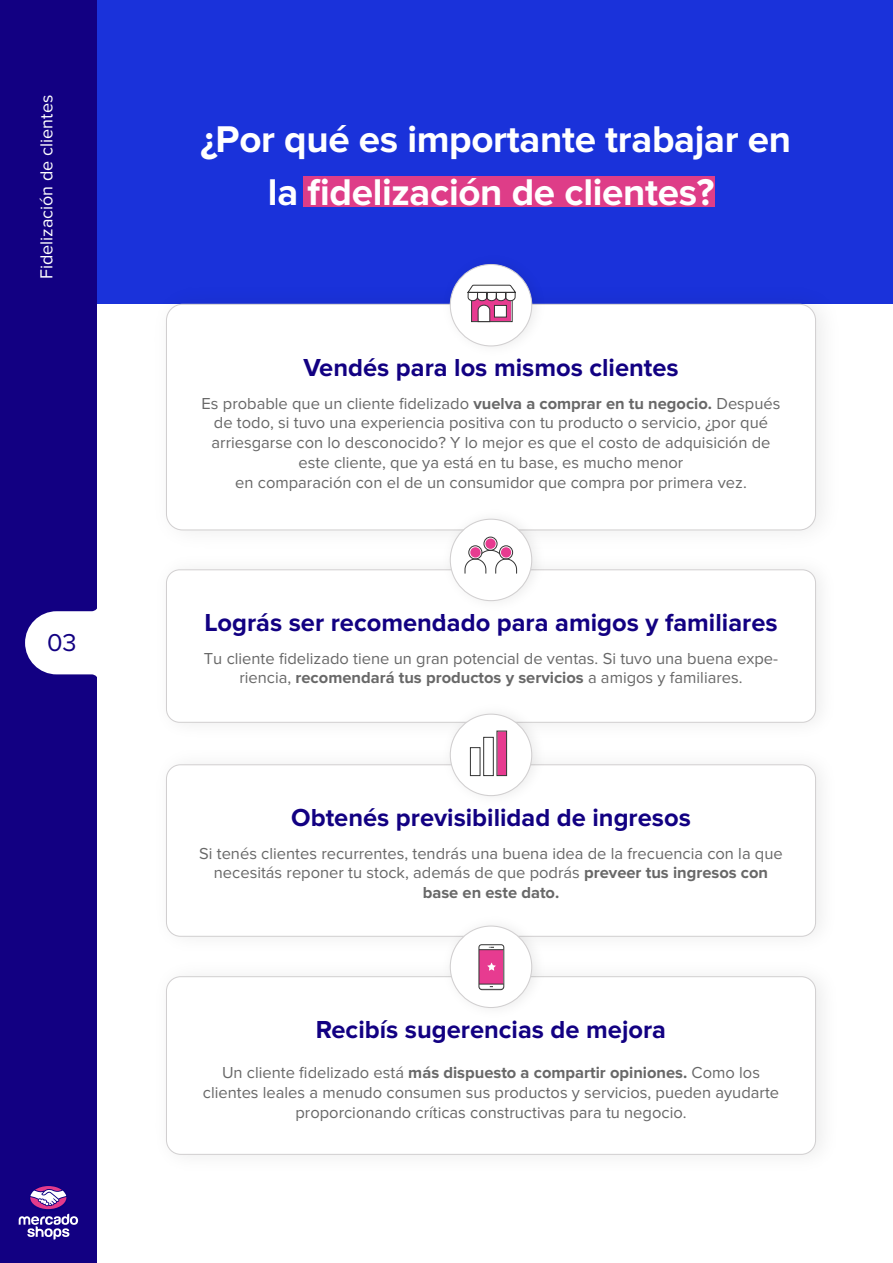
<style>
.page{position:relative;width:893px;height:1263px;background:#fff}
.page>*{position:absolute;margin:0;border:0;box-sizing:border-box;transform-origin:0 0}
.t1{font:700 38.55px/52.5px "Proxima Nova";letter-spacing:-.01em;color:#fff;text-align:center}
.t2{font:700 25.5px "Proxima Nova";color:#120082}
.t3{font:25.35px "Proxima Nova";color:#120082}
.t4{font:18px "Proxima Nova";color:#fff}
.t5{font:16.5px/19.8px "Proxima Nova";color:#686868;text-align:center}
.s1{font-weight:700}
</style>
<div class="page">
<div style="left:55px;top:0;width:838px;height:303px;background:#1a32da"></div>
<div style="left:303px;top:176px;width:412px;height:31px;background:#de3d88"></div>
<div style="left:0;top:0;width:97px;height:1263px;background:#120082"></div>
<svg style="left:32px;top:608px;width:65px;height:69px;background:#e1dfef"></svg>
<svg style="left:19px;top:1186px;width:59px;height:53px"></svg>
<img style="left:25px;top:623px;width:7px;height:40px">
<img style="left:141px;top:303px;width:712px;height:228px">
<div style="left:166px;top:304px;width:649px;height:226px;background:#fff;border-radius:16px"></div>
<img style="left:436px;top:264px;width:117px;height:83px">
<div style="left:450px;top:264px;width:82px;height:82px;background:#fff;border-radius:50%"></div>
<div style="left:450px;top:264px;width:82px;height:82px;border:1px solid #d1cfd0;border-radius:50%"></div>
<div style="left:166px;top:569px;width:650px;height:154px;border:1px solid #d1cfd0;border-radius:13px"></div>
<img style="left:436px;top:518px;width:117px;height:84px">
<div style="left:450px;top:519px;width:82px;height:82px;background:#fff;border-radius:50%"></div>
<div style="left:450px;top:519px;width:82px;height:82px;border:1px solid #d1cfd0;border-radius:50%"></div>
<div style="left:166px;top:764px;width:650px;height:173px;border:1px solid #d1cfd0;border-radius:14px"></div>
<img style="left:436px;top:713px;width:117px;height:84px">
<div style="left:450px;top:714px;width:82px;height:82px;background:#fff;border-radius:50%"></div>
<div style="left:450px;top:714px;width:82px;height:82px;border:1px solid #d1cfd0;border-radius:50%"></div>
<div style="left:166px;top:976px;width:650px;height:179px;border:1px solid #d1cfd0;border-radius:14px"></div>
<img style="left:436px;top:927px;width:117px;height:82px">
<div style="left:450px;top:926px;width:82px;height:81px;background:#fff;border-radius:50%"></div>
<div style="left:450px;top:925px;width:82px;height:83px;border:1px solid #d1cfd0;border-radius:50%"></div>
<svg style="left:499px;top:733px;width:6px;height:41px"></svg>
<div style="left:470px;top:747px;width:10px;height:29px;border:1px solid #333"></div>
<div style="left:483px;top:737px;width:11px;height:39px;border:1px solid #333"></div>
<div style="left:497px;top:731px;width:10px;height:45px;border:1px solid #333"></div>
<div style="left:469px;top:546px;width:13px;height:13px;border:1px solid #333;border-radius:50%"></div>
<div style="left:499px;top:546px;width:14px;height:13px;border:1px solid #333;border-radius:50%"></div>
<div style="left:484px;top:537px;width:13px;height:13px;border:1px solid #333;border-radius:50%"></div>
<svg style="left:470px;top:547px;width:11px;height:11px"></svg>
<div style="left:501px;top:547px;width:10px;height:11px;background:#e73b90;border-radius:50%"></div>
<div style="left:485px;top:538px;width:11px;height:11px;background:#e73b90;border-radius:50%"></div>
<svg style="left:465px;top:550px;width:52px;height:24px"></svg>
<svg style="left:479px;top:944px;width:25px;height:46px"></svg>
<svg style="left:468px;top:285px;width:48px;height:37px"></svg>
<p class="t4" style="left:36px;top:279px;width:186px;rotate:-90deg">Fidelización de clientes</p>
<h3 class="t3" style="left:47px;top:628px;width:31px">03</h3>
<h1 class="t1" style="left:201px;top:115px;width:592px">¿Por qué es importante trabajar en la fidelización de clientes?</h1>
<h2 class="t2" style="left:303px;top:353px;width:377px">Vendés para los mismos clientes</h2>
<p class="t5" style="left:202px;top:394px;width:580px">Es probable que un cliente fidelizado <span class="s1">vuelva a comprar en tu negocio.</span> Después de todo, si tuvo una experiencia positiva con tu producto o servicio, ¿por qué arriesgarse con lo desconocido? Y lo mejor es que el costo de adquisición de este cliente, que ya está en tu base, es mucho menor<br>en comparación con el de un consumidor que compra por primera vez.</p>
<h2 class="t2" style="left:204px;top:608px;width:575px">Lográs ser recomendado para amigos y familiares</h2>
<p class="t5" style="left:204px;top:649px;width:576px">Tu cliente fidelizado tiene un gran potencial de ventas. Si tuvo una buena expe&shy;riencia, <span class="s1">recomendará tus productos y servicios</span> a amigos y familiares.</p>
<h2 class="t2" style="left:291px;top:803px;width:401px">Obtenés previsibilidad de ingresos</h2>
<p class="t5" style="left:199px;top:844px;width:585px">Si tenés clientes recurrentes, tendrás una buena idea de la frecuencia con la que necesitás reponer tu stock, además de que podrás <span class="s1">preveer tus ingresos con base en este dato.</span></p>
<h2 class="t2" style="left:316px;top:1015px;width:352px">Recibís sugerencias de mejora</h2>
<p class="t5" style="left:203px;top:1063px;width:578px">Un cliente fidelizado está <span class="s1">más dispuesto a compartir opiniones.</span> Como los clientes leales a menudo consumen sus productos y servicios, pueden ayudarte proporcionando críticas constructivas para tu negocio.</p>
</div>
